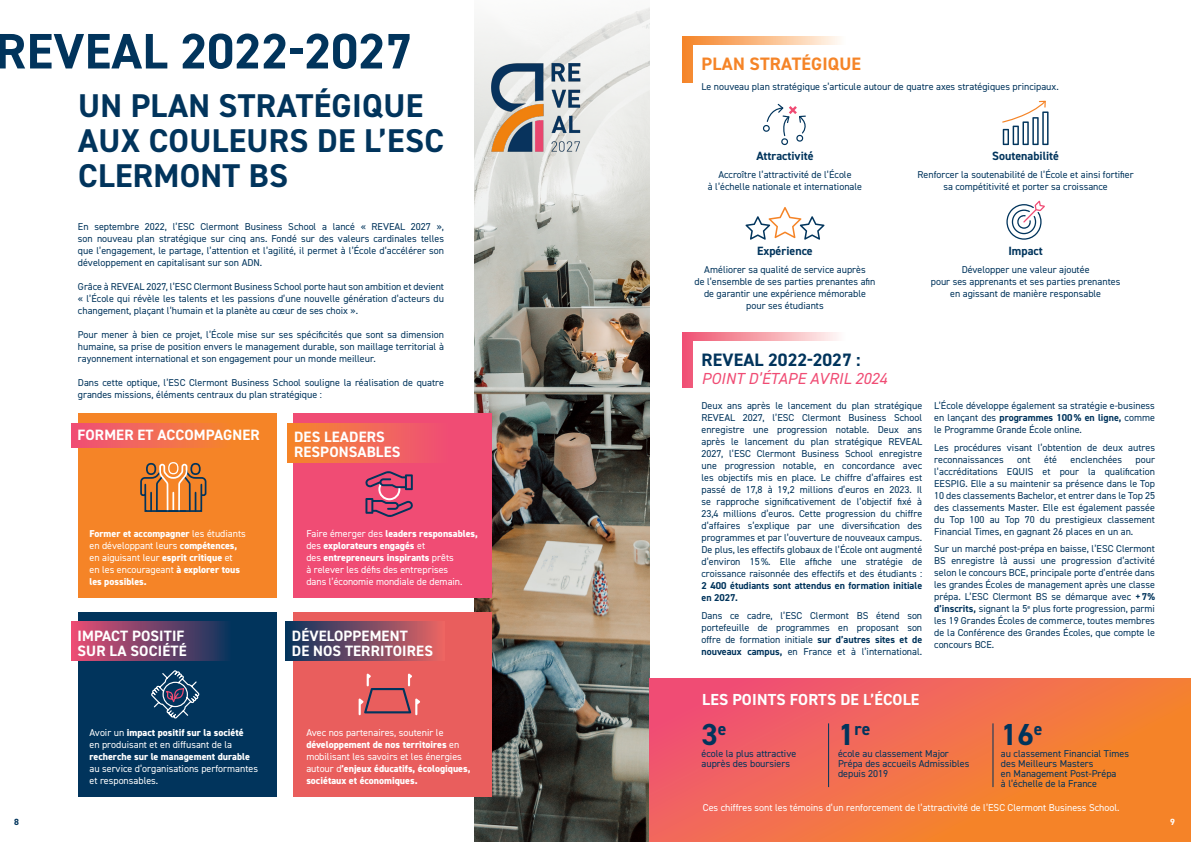
<style>
.page{position:relative;width:1191px;height:842px;background:#fff}
.page>*{position:absolute;margin:0;border:0;box-sizing:border-box;transform-origin:0 0}
.t1{font:700 50px "DIN2014";color:#01345c}
.t2{font:700 33px/35px "DIN2014";letter-spacing:.01em;color:#01345c}
.t3{font:700 30.5px "DIN2014";color:#01345c}
.t4{font:700 18px "DIN2014";color:#01345c}
.t5{font:700 18px "DIN2014";letter-spacing:.01em;color:#f58427}
.t6{font:700 17.8px "DIN2014";color:#01345c}
.t7{font:700 16px "DIN2014";letter-spacing:.01em;color:#fff}
.t8{font:italic 16px "DIN2014";letter-spacing:.01em;color:#f04c74}
.t9{font:700 15px/15px "DIN2014";letter-spacing:.01em;color:#fff}
.t10{font:700 12px "DIN2014";color:#01345c}
.t11{font:10px/12px "DIN2014";color:#01345c;text-align:justify}
.t12{font:10px/12px "DIN2014";color:#fff}
.t13{font:800 10px/12px "DIN2014";color:#fff}
.t14{font:700 9px "DIN2014";color:#01345c}
.t15{font:700 9px "DIN2014";color:#fff}
.s1{font-weight:400}
.s2{font-weight:800}
.s3{font-weight:700}
.s4{font-size:30.5px}
</style>
<div class="page">
<img style="left:474px;top:246px;width:175px;height:596px">
<div style="left:78px;top:413px;width:198px;height:184px;background:#f58427"></div>
<div style="left:78px;top:612px;width:198px;height:185px;background:#01345c"></div>
<div style="left:293px;top:413px;width:198px;height:184px;background:#f04c74"></div>
<svg style="left:649px;top:678px;width:542px;height:164px;background:#f27049"></svg>
<div style="left:293px;top:612px;width:198px;height:185px;background:#e95e5d"></div>
<div style="left:71px;top:423px;width:159px;height:25px;background:linear-gradient(to right,#ef4e7a,#f58530)"></div>
<div style="left:71px;top:622px;width:159px;height:39px;background:linear-gradient(to right,#e84e75,#10365f)"></div>
<div style="left:285px;top:622px;width:160px;height:39px;background:linear-gradient(to right,#093360,#e76465)"></div>
<div style="left:288px;top:423px;width:159px;height:39px;background:linear-gradient(to right,#f5872c,#ef5079)"></div>
<svg style="left:682px;top:36px;width:158px;height:46px;background:#f9b073"></svg>
<svg style="left:682px;top:332px;width:155px;height:55px;background:#f48d9f"></svg>
<div style="left:693px;top:45px;width:403px;height:46px;background:#fff"></div>
<div style="left:693px;top:341px;width:403px;height:49px;background:#fff"></div>
<svg style="left:474px;top:7px;width:176px;height:239px"></svg>
<hr style="left:828px;top:723px;width:1px;height:64px;background:#01345c">
<hr style="left:992px;top:723px;width:1px;height:64px;background:#01345c">
<img style="left:491px;top:63px;width:89px;height:92px">
<svg style="left:745px;top:207px;width:79px;height:33px"></svg>
<svg style="left:1006px;top:201px;width:39px;height:39px"></svg>
<svg style="left:762px;top:103px;width:44px;height:43px"></svg>
<svg style="left:1002px;top:100px;width:46px;height:45px"></svg>
<svg style="left:365px;top:471px;width:48px;height:46px"></svg>
<svg style="left:140px;top:462px;width:67px;height:50px"></svg>
<hr style="left:157px;top:510px;width:28px;height:2px;background:#01345c">
<div style="left:168px;top:462px;width:10px;height:12px;border:1px solid #fff;border-radius:50%"></div>
<svg style="left:150px;top:658px;width:63px;height:61px"></svg>
<svg style="left:358px;top:673px;width:62px;height:42px"></svg>
<p class="t1" style="left:-5px;top:18px;width:418px">REVEAL 2022-2027</p>
<p class="t2" style="left:78px;top:88px;width:367px">UN PLAN STRATÉGIQUE<br>AUX COULEURS DE L’ESC<br>CLERMONT BS</p>
<p class="t11" style="left:78px;top:221px;width:367px">En septembre 2022, l’ESC Clermont Business School a lancé « REVEAL 2027 », son nouveau plan stratégique sur cinq ans. Fondé sur des valeurs cardinales telles que l’engagement, le partage, l’attention et l’agilité, il permet à l’École d’accélérer son développement en capitalisant sur son ADN.</p>
<p class="t11" style="left:78px;top:281px;width:367px">Grâce à REVEAL 2027, l’ESC Clermont Business School porte haut son ambition et devient « l’École qui révèle les talents et les passions d’une nouvelle génération d’acteurs du changement, plaçant l’humain et la planète au cœur de ses choix ».</p>
<p class="t11" style="left:78px;top:329px;width:367px">Pour mener à bien ce projet, l’École mise sur ses spécificités que sont sa dimension humaine, sa prise de position envers le management durable, son maillage territorial à rayonnement international et son engagement pour un monde meilleur.</p>
<p class="t11" style="left:78px;top:377px;width:367px">Dans cette optique, l’ESC Clermont Business School souligne la réalisation de quatre grandes missions, éléments centraux du plan stratégique :</p>
<p class="t9" style="left:77px;top:427px;width:184px">FORMER ET ACCOMPAGNER</p>
<p class="t13" style="left:89px;top:527px;width:158px">Former et accompagner <span class="s1">les étudiants en développant leurs</span> compétences, <span class="s1">en aiguisant leur</span> esprit critique <span class="s1">et<br>en les encourageant</span> à explorer tous les possibles.</p>
<p class="t9" style="left:294px;top:429px;width:108px">DES LEADERS<br>RESPONSABLES</p>
<p class="t12" style="left:306px;top:527px;width:173px">Faire émerger des <span class="s2">leaders responsables, </span>des <span class="s2">explorateurs engagés</span> et<br>des <span class="s2">entrepreneurs inspirants</span> prêts<br>à relever les défis des entreprises<br>dans l’économie mondiale de demain.</p>
<p class="t9" style="left:77px;top:628px;width:111px">IMPACT POSITIF<br>SUR LA SOCIÉTÉ</p>
<p class="t9" style="left:292px;top:628px;width:143px">DÉVELOPPEMENT<br>DE NOS TERRITOIRES</p>
<p class="t14" style="left:14px;top:816px;width:6px">8</p>
<p class="t12" style="left:89px;top:726px;width:170px">Avoir un <span class="s2">impact positif sur la société<br></span>en produisant et en diffusant de la <span class="s2">recherche sur le management durable </span>au service d’organisations performantes et responsables.</p>
<p class="t13" style="left:306px;top:726px;width:166px"><span class="s1">Avec nos partenaires, soutenir le </span>développement de nos territoires <span class="s1">en mobilisant les savoirs et les énergies autour d</span>’enjeux éducatifs, écologiques, sociétaux et économiques.</p>
<p class="t5" style="left:701px;top:52px;width:161px">PLAN STRATÉGIQUE</p>
<p class="t11" style="left:701px;top:80px;width:359px">Le nouveau plan stratégique s’articule autour de quatre axes stratégiques principaux.</p>
<p class="t10" style="left:756px;top:148px;width:59px">Attractivité</p>
<p class="t11" style="left:708px;top:168px;width:156px;text-align:center">Accroître l’attractivité de l’École<br>à l’échelle nationale et internationale</p>
<p class="t10" style="left:992px;top:148px;width:68px">Soutenabilité</p>
<p class="t11" style="left:917px;top:168px;width:218px;text-align:center">Renforcer la soutenabilité de l’École et ainsi fortifier sa compétitivité et porter sa croissance</p>
<p class="t10" style="left:757px;top:243px;width:57px">Expérience</p>
<p class="t11" style="left:694px;top:263px;width:182px;text-align:center">Améliorer sa qualité de service auprès<br>de l’ensemble de ses parties prenantes afin de garantir une expérience mémorable pour ses étudiants</p>
<p class="t10" style="left:1008px;top:243px;width:36px">Impact</p>
<p class="t11" style="left:931px;top:263px;width:191px;text-align:center">Développer une valeur ajoutée<br>pour ses apprenants et ses parties prenantes en agissant de manière responsable</p>
<p class="t4" style="left:701px;top:348px;width:161px">REVEAL 2022-2027 :</p>
<p class="t8" style="left:701px;top:369px;width:187px">POINT D’ÉTAPE AVRIL 2024</p>
<p class="t11" style="left:701px;top:399px;width:222px">Deux ans après le lancement du plan stratégique REVEAL 2027, l’ESC Clermont Business School enregistre une progression notable. Deux ans après le lancement du plan stratégique REVEAL 2027, l’ESC Clermont Business School enregistre une progression notable, en concordance avec les objectifs mis en place. Le chiffre d’affaires est passé de 17,8 à 19,2 millions d’euros en 2023. Il se rapproche significativement de l’objectif fixé à 23,4 millions d’euros. Cette progression du chiffre d’affaires s’explique par une diversification des programmes et par l’ouverture de nouveaux campus.<br>De plus, les effectifs globaux de l’École ont augmenté d’environ 15%. Elle affiche une stratégie de croissance raisonnée des effectifs et des étudiants :<br><span class="s3">2 400 étudiants sont attendus en formation initiale en 2027.</span></p>
<p class="t11" style="left:701px;top:609px;width:222px">Dans ce cadre, l’ESC Clermont BS étend son portefeuille de programmes en proposant son offre de formation initiale <span class="s3">sur d’autres sites et de nouveaux campus,</span> en France et à l’international.</p>
<p class="t11" style="left:934px;top:399px;width:222px">L’École développe également sa stratégie e-business en lançant des <span class="s3">programmes 100% en ligne,</span> comme le Programme Grande École online.</p>
<p class="t11" style="left:934px;top:441px;width:222px">Les procédures visant l’obtention de deux autres reconnaissances</p>
<p class="t11" style="left:1017px;top:453px;width:15px">ont</p>
<p class="t11" style="left:1044px;top:453px;width:14px">été</p>
<p class="t11" style="left:1070px;top:453px;width:53px">enclenchées</p>
<p class="t11" style="left:934px;top:453px;width:222px;text-indent:201px">pour l’accréditations EQUIS et pour la qualification EESPIG. Elle a su maintenir sa présence dans le Top 10 des classements Bachelor, et entrer dans le Top 25 des classements Master. Elle est également passée du Top 100 au Top 70 du prestigieux classement Financial Times, en gagnant 26 places en un an.</p>
<p class="t11" style="left:934px;top:543px;width:222px">Sur un marché post-prépa en baisse, l’ESC Clermont BS enregistre là aussi une progression d’activité selon le concours BCE, principale porte d’entrée dans les grandes Écoles de management après une classe prépa. L’ESC Clermont BS se démarque avec <span class="s3">+7% d’inscrits,</span> signant la 5<sup>e</sup> plus forte progression, parmi les 19 Grandes Écoles de commerce, toutes membres de la Conférence des Grandes Écoles, que compte le concours BCE.</p>
<p class="t7" style="left:702px;top:688px;width:219px">LES POINTS FORTS DE L’ÉCOLE</p>
<p class="t3" style="left:701px;top:714px;width:27px">3<sup>e</sup></p>
<p class="t6" style="left:838px;top:717px;width:34px"><span class="s4">1</span>re</p>
<p class="t3" style="left:1001px;top:714px;width:43px">16<sup>e</sup></p>
<p class="t11" style="left:701px;top:748px;width:96px;line-height:10px">école la plus attractive auprès des boursiers</p>
<p class="t11" style="left:838px;top:748px;width:133px;line-height:10px;text-align:left">école au classement Major<br>Prépa des accueils Admissibles depuis 2019</p>
<p class="t11" style="left:1001px;top:748px;width:130px;line-height:10px;text-align:left">au classement Financial Times des Meilleurs Masters<br>en Management Post-Prépa<br>à l’échelle de la France</p>
<p class="t12" style="left:703px;top:801px;width:418px">Ces chiffres sont les témoins d’un renforcement de l’attractivité de l’ESC Clermont Business School.</p>
<p class="t15" style="left:1170px;top:816px;width:6px">9</p>
</div>
